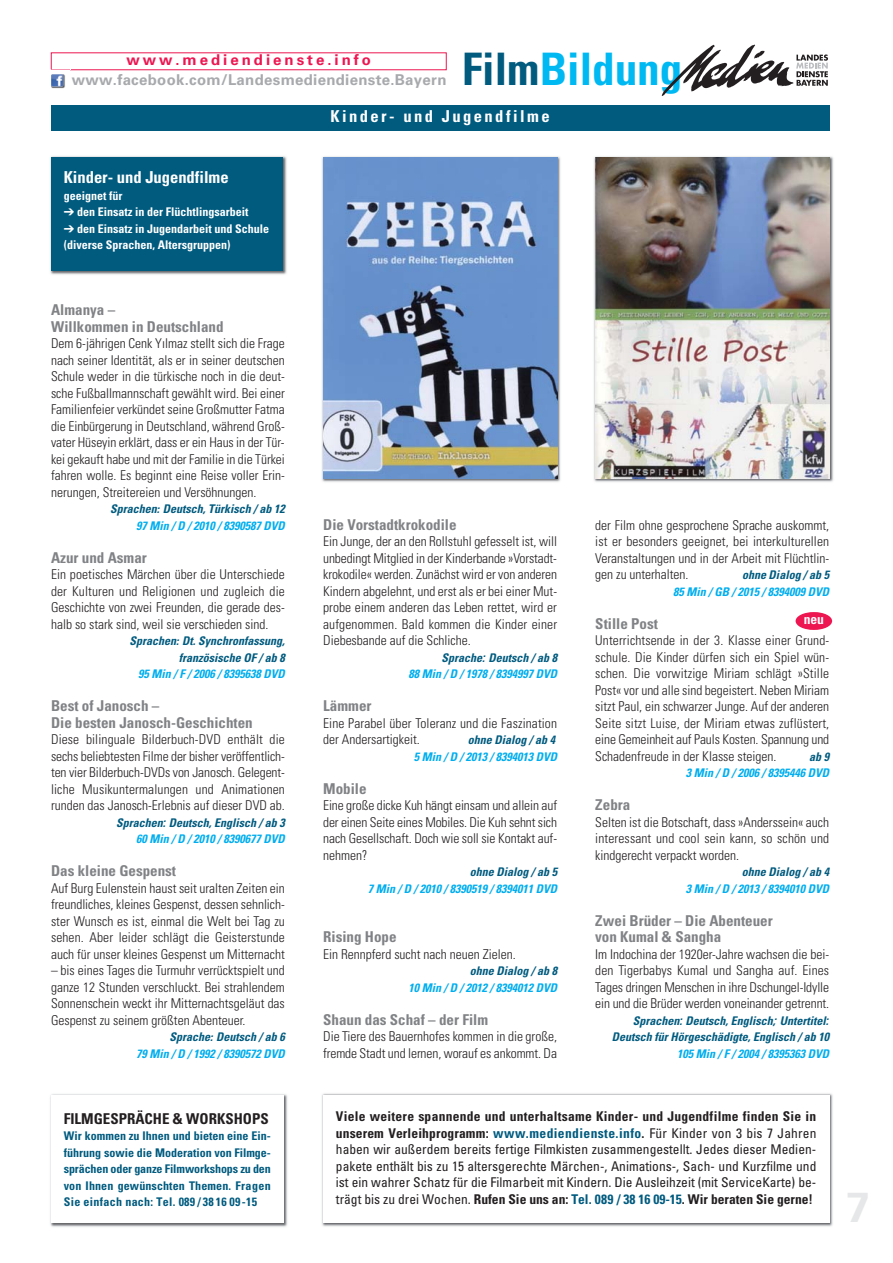
<style>
.page{position:relative;width:893px;height:1263px;background:#fff}
.page>*{position:absolute;margin:0;border:0;box-sizing:border-box;transform-origin:0 0}
.t1{font:700 condensed 45px "Univers";color:#00b9f2}
.t2{font:700 42px "Univers";color:#e6e7e8}
.t3{font:700 condensed 16.5px "Univers";letter-spacing:.15em;color:#fff}
.t4{font:700 condensed 16.5px "Univers";color:#fff}
.t5{font:700 condensed 15px/16.5px "Univers";color:#808285}
.t6{font:700 15px "Univers";letter-spacing:.02em;color:#a7a9ac}
.t7{font:700 condensed 15px "Univers";color:#231f20}
.t8{font:700 15px "Univers";letter-spacing:.2em;color:#ed1651}
.t9{font:300 condensed 13.5px/16.5px "Univers";color:#231f20;text-align:justify}
.t10{font:condensed 13.5px/16.5px "Univers";color:#231f20;text-align:justify}
.t11{font:700 condensed 13.5px "Univers";color:#fff}
.t12{font:italic 700 condensed 12px/16.5px "Univers";color:#005b7f;text-align:right}
.t13{font:italic 700 condensed 12px "Univers";color:#00aeef}
.t14{font:700 condensed 12px/16.5px "Univers";letter-spacing:.025em;color:#005b7f;text-align:justify}
.t15{font:700 condensed 12px/16.5px "Univers";color:#fff}
.s1{color:#005b7f}
.s2{font-weight:700}
.s3{font-weight:700;color:#005b7f}
</style>
<div class="page">
<div style="left:51px;top:106px;width:778px;height:25px;background:#005b7f"></div>
<img style="left:661px;top:45px;width:133px;height:51px">
<svg style="left:796px;top:55px;width:32px;height:31px"></svg>
<img style="left:50px;top:69px;width:15px;height:20px">
<svg style="left:51px;top:69px;width:19px;height:17px"></svg>
<img style="left:322px;top:156px;width:239px;height:326px">
<img style="left:323px;top:157px;width:234px;height:321px">
<img style="left:594px;top:156px;width:240px;height:326px">
<img style="left:595px;top:157px;width:234px;height:321px">
<img style="left:50px;top:156px;width:237px;height:119px">
<div style="left:51px;top:157px;width:232px;height:114px;background:#005b7f"></div>
<img style="left:322px;top:1093px;width:511px;height:134px">
<div style="left:323px;top:1095px;width:506px;height:128px;background:#fff"></div>
<div style="left:796px;top:612px;width:36px;height:18px;background:#ed1651;border-radius:50%"></div>
<img style="left:50px;top:1094px;width:238px;height:133px">
<div style="left:51px;top:1095px;width:233px;height:128px;background:#fff"></div>
<h1 class="t1" style="left:462px;top:53px;width:221px"><span class="s1">Film</span>Bildung</h1>
<p class="t3" style="left:330px;top:111px;width:221px">Kinder- und Jugendfilme</p>
<p class="t8" style="left:126px;top:54px;width:246px">www.mediendienste.info</p>
<p class="t6" style="left:72px;top:74px;width:376px">www.facebook.com/Landesmediendienste.Bayern</p>
<p class="t4" style="left:64px;top:171px;width:167px">Kinder- und Jugendfilme</p>
<p class="t15" style="left:64px;top:188px;width:60px">geeignet für</p>
<p class="t15" style="left:64px;top:205px;width:186px">➔ den Einsatz in der Flüchtlingsarbeit</p>
<p class="t15" style="left:64px;top:221px;width:207px">➔ den Einsatz in Jugendarbeit und Schule (diverse Sprachen, Altersgruppen)</p>
<p class="t5" style="left:51px;top:303px;width:174px">Almanya –<br>Willkommen in Deutschland</p>
<p class="t9" style="left:51px;top:336px;width:235px">Dem 6-jährigen Cenk Yılmaz stellt sich die Frage nach seiner Identität, als er in seiner deutschen Schule weder in die türkische noch in die deut&shy;sche Fußballmannschaft gewählt wird. Bei einer Familienfeier verkündet seine Großmutter Fatma die Einbürgerung in Deutschland, während Groß&shy;vater Hüseyin erklärt, dass er ein Haus in der Tür&shy;kei gekauft habe und mit der Familie in die Türkei fahren wolle. Es beginnt eine Reise voller Erin&shy;nerungen, Streitereien und Versöhnungen.</p>
<p class="t12" style="left:110px;top:502px;width:176px">Sprachen.. Deutsch, Türkisch / ab 12</p>
<p class="t13" style="left:136px;top:521px;width:150px">97 Min / D / 2010 / 8390587 DVD</p>
<p class="t5" style="left:51px;top:550px;width:97px">Azur und Asmar</p>
<p class="t9" style="left:51px;top:567px;width:235px">Ein poetisches Märchen über die Unterschiede der Kulturen und Religionen und zugleich die Geschichte von zwei Freunden, die gerade des&shy;halb so stark sind, weil sie verschieden sind.</p>
<p class="t12" style="left:129px;top:634px;width:157px">Sprachen.. Dt. Synchronfassung, französische OF / ab 8</p>
<p class="t13" style="left:138px;top:669px;width:148px">95 Min / F / 2006 / 8395638 DVD</p>
<p class="t5" style="left:51px;top:699px;width:203px">Best of Janosch –<br>Die besten Janosch-Geschichten</p>
<p class="t9" style="left:51px;top:732px;width:235px">Diese bilinguale Bilderbuch-DVD enthält die sechs beliebtesten Filme der bisher veröffentlich&shy;ten vier Bilderbuch-DVDs von Janosch. Gelegent&shy;liche Musikuntermalungen und Animationen runden das Janosch-Erlebnis auf dieser DVD ab.</p>
<p class="t12" style="left:116px;top:815px;width:170px">Sprachen.. Deutsch, Englisch / ab 3</p>
<p class="t13" style="left:136px;top:834px;width:150px">60 Min / D / 2010 / 8390677 DVD</p>
<p class="t5" style="left:51px;top:864px;width:126px">Das kleine Gespenst</p>
<p class="t9" style="left:51px;top:881px;width:235px">Auf Burg Eulenstein haust seit uralten Zeiten ein freundliches, kleines Gespenst, dessen sehnlich&shy;ster Wunsch es ist, einmal die Welt bei Tag zu sehen. Aber leider schlägt die Geisterstunde auch für unser kleines Gespenst um Mitternacht</p>
<p class="t9" style="left:51px;top:963px;width:235px">– bis eines Tages die Turmuhr verrücktspielt und ganze 12 Stunden verschluckt. Bei strahlendem Sonnenschein weckt ihr Mitternachtsgeläut das Gespenst zu seinem größten Abenteuer.</p>
<p class="t12" style="left:169px;top:1030px;width:117px">Sprache.. Deutsch / ab 6</p>
<p class="t13" style="left:136px;top:1049px;width:150px">79 Min / D / 1992 / 8390572 DVD</p>
<p class="t7" style="left:64px;top:1113px;width:207px">FILMGESPRÄCHE &amp; WORKSHOPS</p>
<p class="t14" style="left:64px;top:1129px;width:209px">Wir kommen zu Ihnen und bieten eine Ein&shy;führung sowie die Moderation von Filmge&shy;sprächen oder ganze Filmworkshops zu den von Ihnen gewünschten Themen. Fragen Sie einfach nach: Tel. 089 / 38 16 09-15</p>
<p class="t5" style="left:323px;top:517px;width:135px">Die Vorstadtkrokodile</p>
<p class="t9" style="left:323px;top:534px;width:235px">Ein Junge, der an den Rollstuhl gefesselt ist, will unbedingt Mitglied in der Kinderbande »Vorstadt&shy;krokodile« werden. Zunächst wird er von anderen Kindern abgelehnt, und erst als er bei einer Mut&shy;probe einem anderen das Leben rettet, wird er aufgenommen. Bald kommen die Kinder einer Diebesbande auf die Schliche.</p>
<p class="t12" style="left:441px;top:650px;width:117px">Sprache.. Deutsch / ab 8</p>
<p class="t13" style="left:408px;top:669px;width:150px">88 Min / D / 1978 / 8394997 DVD</p>
<p class="t5" style="left:323px;top:699px;width:50px">Lämmer</p>
<p class="t9" style="left:323px;top:716px;width:235px">Eine Parabel über Toleranz und die Faszination der Andersartigkeit.</p>
<p class="t12" style="left:468px;top:733px;width:89px">ohne Dialog / ab 4</p>
<p class="t13" style="left:414px;top:752px;width:145px">5 Min / D / 2013 / 8394013 DVD</p>
<p class="t5" style="left:323px;top:781px;width:45px">Mobile</p>
<p class="t9" style="left:323px;top:798px;width:235px">Eine große dicke Kuh hängt einsam und allein auf der einen Seite eines Mobiles. Die Kuh sehnt sich nach Gesellschaft. Doch wie soll sie Kontakt auf&shy;nehmen?</p>
<p class="t12" style="left:470px;top:865px;width:89px">ohne Dialog / ab 5</p>
<p class="t13" style="left:368px;top:884px;width:191px">7 Min / D / 2010 / 8390519 / 8394011 DVD</p>
<p class="t5" style="left:323px;top:930px;width:75px">Rising Hope</p>
<p class="t9" style="left:323px;top:947px;width:194px">Ein Rennpferd sucht nach neuen Zielen.</p>
<p class="t12" style="left:470px;top:964px;width:89px">ohne Dialog / ab 8</p>
<p class="t13" style="left:408px;top:983px;width:150px">10 Min / D / 2012 / 8394012 DVD</p>
<p class="t5" style="left:323px;top:1012px;width:166px">Shaun das Schaf – der Film</p>
<p class="t9" style="left:323px;top:1029px;width:235px">Die Tiere des Bauernhofes kommen in die große, fremde Stadt und lernen, worauf es ankommt. Da</p>
<p class="t9" style="left:595px;top:518px;width:235px">der Film ohne gesprochene Sprache auskommt, ist er besonders geeignet, bei interkulturellen Veranstaltungen und in der Arbeit mit Flüchtlin&shy;gen zu unterhalten.</p>
<p class="t12" style="left:742px;top:568px;width:89px">ohne Dialog / ab 5</p>
<p class="t13" style="left:673px;top:587px;width:157px">85 Min / GB / 2015 / 8394009 DVD</p>
<p class="t11" style="left:804px;top:615px;width:21px">neu</p>
<p class="t5" style="left:595px;top:616px;width:64px">Stille Post</p>
<p class="t9" style="left:595px;top:633px;width:235px">Unterrichtsende in der 3. Klasse einer Grund&shy;schule. Die Kinder dürfen sich ein Spiel wün&shy;schen. Die vorwitzige Miriam schlägt »Stille Post« vor und alle sind begeistert. Neben Miriam sitzt Paul, ein schwarzer Junge. Auf der anderen Seite sitzt Luise, der Miriam etwas zuflüstert, eine Gemeinheit auf Pauls Kosten. Spannung und Schadenfreude in der Klasse steigen.</p>
<p class="t12" style="left:809px;top:749px;width:21px">ab 9</p>
<p class="t13" style="left:686px;top:768px;width:145px">3 Min / D / 2006 / 8395446 DVD</p>
<p class="t5" style="left:595px;top:798px;width:36px">Zebra</p>
<p class="t9" style="left:595px;top:815px;width:235px">Selten ist die Botschaft, dass »Anderssein« auch interessant und cool sein kann, so schön und kindgerecht verpackt worden.</p>
<p class="t12" style="left:742px;top:865px;width:89px">ohne Dialog / ab 4</p>
<p class="t13" style="left:686px;top:884px;width:145px">3 Min / D / 2013 / 8394010 DVD</p>
<p class="t5" style="left:595px;top:913px;width:179px">Zwei Brüder – Die Abenteuer von Kumal &amp; Sangha</p>
<p class="t9" style="left:595px;top:947px;width:235px">Im Indochina der 1920er-Jahre wachsen die bei&shy;den Tigerbabys Kumal und Sangha auf. Eines Tages dringen Menschen in ihre Dschungel-Idylle ein und die Brüder werden voneinander getrennt.</p>
<p class="t12" style="left:612px;top:1013px;width:219px">Sprachen.. Deutsch, Englisch,. Untertitel..<br>Deutsch für Hörgeschädigte, Englisch / ab 10</p>
<p class="t13" style="left:677px;top:1049px;width:153px">105 Min / F / 2004 / 8395363 DVD</p>
<p class="t10" style="left:336px;top:1109px;width:482px"><span class="s2">Viele weitere spannende und unterhaltsame Kinder- und Jugendfilme finden Sie in unserem Verleihprogramm:</span> <span class="s3">www.mediendienste.info</span><span class="s2">.</span> Für Kinder von 3 bis 7 Jahren haben wir außerdem bereits fertige Filmkisten zusammengestellt. Jedes dieser Medien&shy;pakete enthält bis zu 15 altersgerechte Märchen-, Animations-, Sach- und Kurzfilme und ist ein wahrer Schatz für die Filmarbeit mit Kindern. Die Ausleihzeit (mit ServiceKarte) be&shy;trägt bis zu drei Wochen. <span class="s2">Rufen Sie uns an:</span> <span class="s3">Tel. 089 / 38 16 09-15</span><span class="s2">. Wir beraten Sie gerne!</span></p>
<h2 class="t2" style="left:846px;top:1192px;width:25px">7</h2>
</div>
